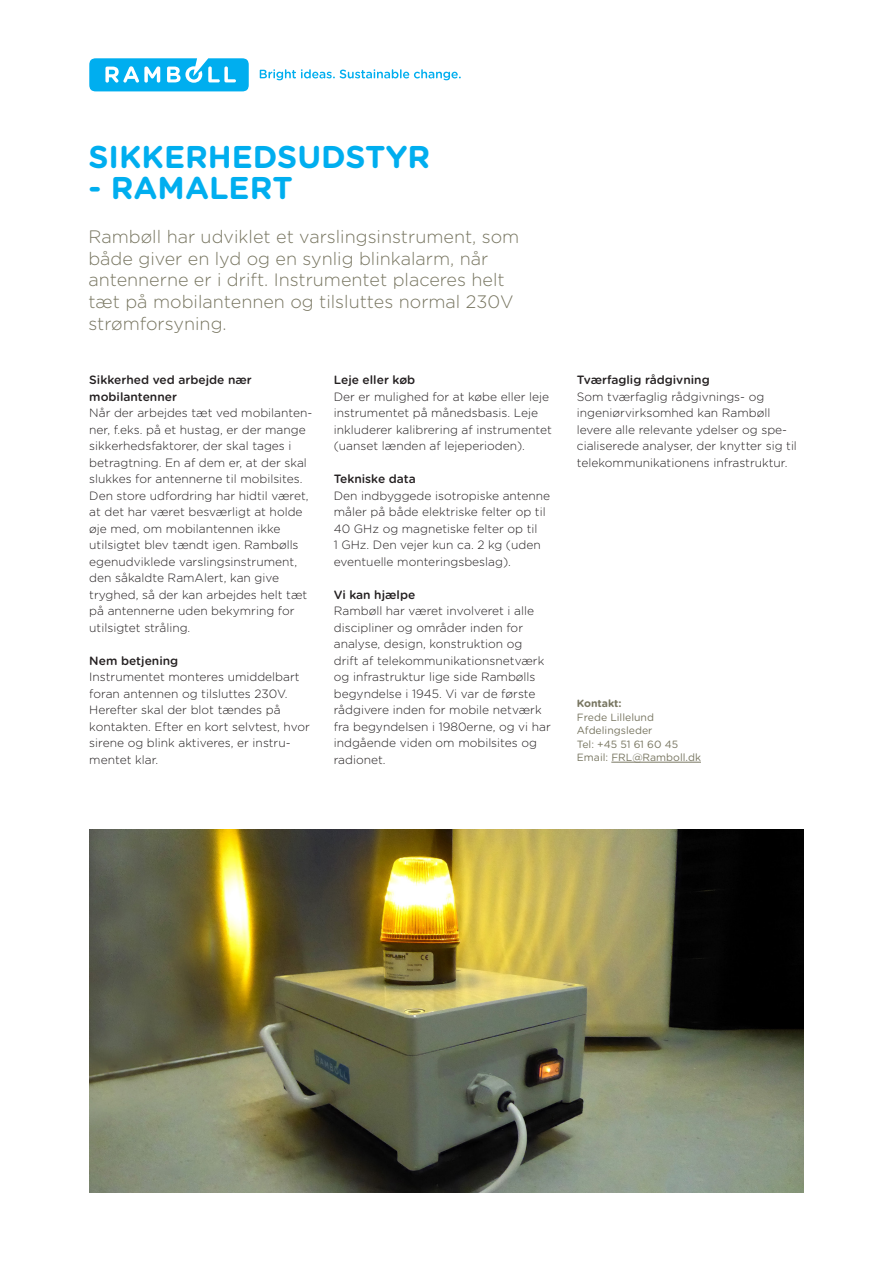
<style>
.page{position:relative;width:893px;height:1263px;background:#fff}
.page>*{position:absolute;margin:0;border:0;box-sizing:border-box;transform-origin:0 0}
.HEADLINE_-_Bold_21{font:700 31.5px "Gotham Rounded";color:#00aeef}
.Intro___Light_12_14{font:300 18px/21.8px "Gotham Rounded";color:#787661}
.Body___Light_8_11{font:300 12px/16.5px "Gotham Rounded";color:#231f20}
.Subheadline___Mediu{font:500 12px/16.5px "Gotham Rounded";color:#231f20}
.Project_Imagetext_b{font:10.5px "Gotham Rounded";color:#787661}
.Imagetext_Body___Bo{font:700 10.5px "Gotham Rounded";color:#787661}
</style>
<div class="page">
<hr style="left:611px;top:762px;width:90px;height:1px;background:#787661">
<svg style="left:89px;top:58px;width:160px;height:33px"></svg>
<svg style="left:260px;top:69px;width:201px;height:11px"></svg>
<img style="left:89px;top:830px;width:715px;height:363px">
<p class="HEADLINE_-_Bold_21" style="left:88px;top:133px;width:343px">SIKKERHEDSUDSTYR</p>
<p class="HEADLINE_-_Bold_21" style="left:88px;top:165px;width:206px">- RAMALERT</p>
<p class="Intro___Light_12_14" style="left:88px;top:225px;width:432px">Rambøll har udviklet et varslingsinstrument, som både giver en lyd og en synlig blinkalarm, når antennerne er i drift. Instrumentet placeres helt tæt på mobilantennen og tilsluttes normal 230V strømforsyning.</p>
<p class="Subheadline___Mediu" style="left:89px;top:371px;width:164px">Sikkerhed ved arbejde nær mobilantenner</p>
<p class="Body___Light_8_11" style="left:89px;top:404px;width:225px">Når der arbejdes tæt ved mobilanten&shy;ner, f.eks. på et hustag, er der mange sikkerhedsfaktorer, der skal tages i betragtning. En af dem er, at der skal slukkes for antennerne til mobilsites.<br>Den store udfordring har hidtil været, at det har været besværligt at holde øje med, om mobilantennen ikke utilsigtet blev tændt igen. Rambølls egenudviklede varslingsinstrument, den såkaldte RamAlert, kan give tryghed, så der kan arbejdes helt tæt på antennerne uden bekymring for utilsigtet stråling.</p>
<p class="Subheadline___Mediu" style="left:89px;top:652px;width:91px">Nem betjening</p>
<p class="Body___Light_8_11" style="left:89px;top:668px;width:222px">Instrumentet monteres umiddelbart foran antennen og tilsluttes 230V.<br>Herefter skal der blot tændes på kontakten. Efter en kort selvtest, hvor sirene og blink aktiveres, er instru&shy;mentet klar.</p>
<p class="Subheadline___Mediu" style="left:334px;top:371px;width:83px">Leje eller køb</p>
<p class="Body___Light_8_11" style="left:334px;top:388px;width:219px">Der er mulighed for at købe eller leje instrumentet på månedsbasis. Leje inkluderer kalibrering af instrumentet (uanset lænden af lejeperioden).</p>
<p class="Subheadline___Mediu" style="left:334px;top:470px;width:84px">Tekniske data</p>
<p class="Body___Light_8_11" style="left:334px;top:487px;width:218px">Den indbyggede isotropiske antenne måler på både elektriske felter op til 40 GHz og magnetiske felter op til<br>1 GHz. Den vejer kun ca. 2 kg (uden eventuelle monteringsbeslag).</p>
<p class="Subheadline___Mediu" style="left:334px;top:586px;width:83px">Vi kan hjælpe</p>
<p class="Body___Light_8_11" style="left:334px;top:602px;width:219px">Rambøll har været involveret i alle discipliner og områder inden for analyse, design, konstruktion og<br>drift af telekommunikationsnetværk og infrastruktur lige side Rambølls begyndelse i 1945. Vi var de første rådgivere inden for mobile netværk fra begyndelsen i 1980erne, og vi har indgående viden om mobilsites og radionet.</p>
<p class="Subheadline___Mediu" style="left:577px;top:371px;width:134px">Tværfaglig rådgivning</p>
<p class="Body___Light_8_11" style="left:577px;top:388px;width:222px">Som tværfaglig rådgivnings- og ingeniørvirksomhed kan Rambøll levere alle relevante ydelser og spe&shy;cialiserede analyser, der knytter sig til telekommunikationens infrastruktur.</p>
<p class="Imagetext_Body___Bo" style="left:577px;top:696px;width:46px">Kontakt:</p>
<p class="Project_Imagetext_b" style="left:577px;top:710px;width:79px">Frede Lillelund</p>
<p class="Project_Imagetext_b" style="left:577px;top:723px;width:77px">Afdelingsleder</p>
<p class="Project_Imagetext_b" style="left:577px;top:737px;width:103px">Tel: +45 51 61 60 45</p>
<p class="Project_Imagetext_b" style="left:577px;top:750px;width:126px">Email: FRL@Ramboll.dk</p>
</div>
